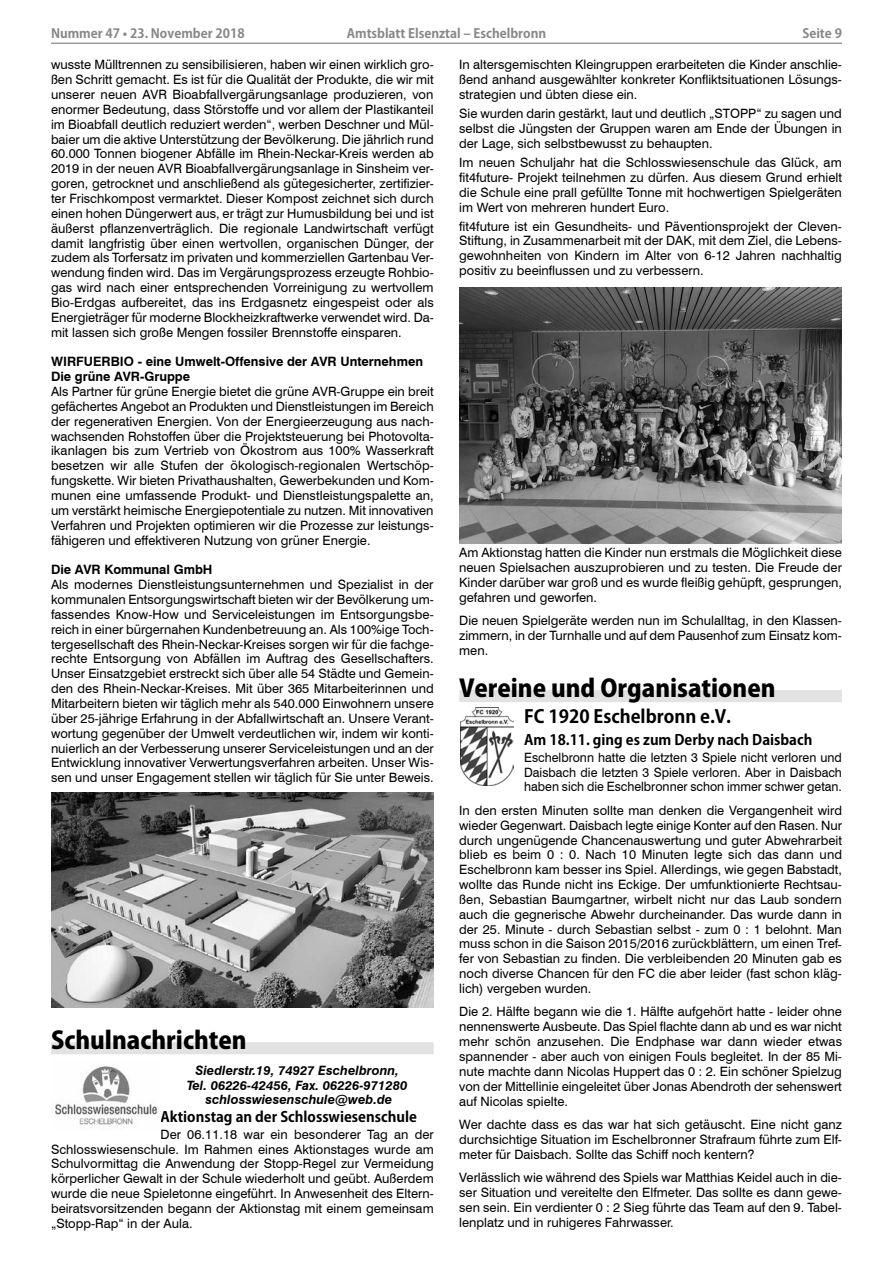
<style>
.page{position:relative;width:893px;height:1263px;background:#fff}
.page>*{position:absolute;margin:0;border:0;box-sizing:border-box;transform-origin:0 0}
.t1{font:800 24px "Koz Go Pro";color:#000}
.t2{font:700 18px "Koz Go Pro";color:#000}
.t3{font:700 14.25px "Koz Go Pro";color:#000}
.t4{font:12.9px/14.9px "Swiss 721 BT";color:#000;text-align:justify}
.t5{font:12.9px/14.9px "Swiss 721 BT";color:#000;text-align:justify;scale:.96 1}
.t6{font:italic 700 12.9px/14.9px "Swiss 721 BT";color:#000;text-align:center}
.t7{font:700 12.9px/14.9px "Swiss 721 BT";color:#000}
.t8{font:700 12.75px "Koz Go Pro";color:#878787}
</style>
<div class="page">
<hr style="left:51px;top:43px;width:791px;height:1px;background:#9c9c9c">
<div style="left:51px;top:1042px;width:383px;height:12px;background:#e2e2e2"></div>
<div style="left:459px;top:690px;width:383px;height:12px;background:#e2e2e2"></div>
<img style="left:51px;top:792px;width:383px;height:215px">
<img style="left:51px;top:1066px;width:107px;height:59px">
<img style="left:459px;top:288px;width:383px;height:255px">
<img style="left:460px;top:708px;width:53px;height:78px">
<p class="t8" style="left:51px;top:25px;width:195px">Nummer 47 • 23. November 2018</p>
<p class="t8" style="left:347px;top:25px;width:201px">Amtsblatt Elsenztal – Eschelbronn</p>
<p class="t8" style="left:802px;top:25px;width:41px">Seite 9</p>
<p class="t4" style="left:51px;top:57px;width:384px">wusste Mülltrennen zu sensibilisieren, haben wir einen wirklich gro&shy;ßen Schritt gemacht. Es ist für die Qualität der Produkte, die wir mit unserer neuen AVR Bioabfallvergärungsanlage produzieren, von enormer Bedeutung, dass Störstoffe und vor allem der Plastikanteil im Bioabfall deutlich reduziert werden“, werben Deschner und Mül&shy;baier um die aktive Unterstützung der Bevölkerung. Die jährlich rund 60.000 Tonnen biogener Abfälle im Rhein-Neckar-Kreis werden ab 2019 in der neuen AVR Bioabfallvergärungsanlage in Sinsheim ver&shy;goren, getrocknet und anschließend als gütegesicherter, zertifizier&shy;ter Frischkompost vermarktet. Dieser Kompost zeichnet sich durch einen hohen Düngerwert aus, er trägt zur Humusbildung bei und ist äußerst pflanzenverträglich. Die regionale Landwirtschaft verfügt damit langfristig über einen wertvollen, organischen Dünger, der zudem als Torfersatz im privaten und kommerziellen Gartenbau Ver&shy;wendung finden wird. Das im Vergärungsprozess erzeugte Rohbio&shy;gas wird nach einer entsprechenden Vorreinigung zu wertvollem Bio-Erdgas aufbereitet, das ins Erdgasnetz eingespeist oder als Energieträger für moderne Blockheizkraftwerke verwendet wird. Da&shy;mit lassen sich große Mengen fossiler Brennstoffe einsparen.</p>
<p class="t7" style="left:51px;top:354px;width:374px">WIRFUERBIO - eine Umwelt-Offensive der AVR Unternehmen<br>Die grüne AVR-Gruppe</p>
<p class="t4" style="left:51px;top:384px;width:384px">Als Partner für grüne Energie bietet die grüne AVR-Gruppe ein breit gefächertes Angebot an Produkten und Dienstleistungen im Bereich der regenerativen Energien. Von der Energieerzeugung aus nach&shy;wachsenden Rohstoffen über die Projektsteuerung bei Photovolta&shy;ikanlagen bis zum Vertrieb von Ökostrom aus 100% Wasserkraft besetzen wir alle Stufen der ökologisch-regionalen Wertschöp&shy;fungskette. Wir bieten Privathaushalten, Gewerbekunden und Kom&shy;munen eine umfassende Produkt- und Dienstleistungspalette an, um verstärkt heimische Energiepotentiale zu nutzen. Mit innovativen Verfahren und Projekten optimieren wir die Prozesse zur leistungs&shy;fähigeren und effektiveren Nutzung von grüner Energie.</p>
<p class="t7" style="left:51px;top:562px;width:163px">Die AVR Kommunal GmbH</p>
<p class="t4" style="left:51px;top:577px;width:384px">Als modernes Dienstleistungsunternehmen und Spezialist in der kommunalen Entsorgungswirtschaft bieten wir der Bevölkerung um&shy;fassendes Know-How und Serviceleistungen im Entsorgungsbe&shy;reich in einer bürgernahen Kundenbetreuung an. Als 100%ige Toch&shy;tergesellschaft des Rhein-Neckar-Kreises sorgen wir für die fachge&shy;rechte Entsorgung von Abfällen im Auftrag des Gesellschafters.<br>Unser Einsatzgebiet erstreckt sich über alle 54 Städte und Gemein&shy;den des Rhein-Neckar-Kreises. Mit über 365 Mitarbeiterinnen und Mitarbeitern bieten wir täglich mehr als 540.000 Einwohnern unsere über 25-jährige Erfahrung in der Abfallwirtschaft an. Unsere Verant&shy;wortung gegenüber der Umwelt verdeutlichen wir, indem wir konti&shy;nuierlich an der Verbesserung unserer Serviceleistungen und an der Entwicklung innovativer Verwertungsverfahren arbeiten. Unser Wis&shy;sen und unser Engagement stellen wir täglich für Sie unter Beweis.</p>
<p class="t4" style="left:459px;top:57px;width:384px">In altersgemischten Kleingruppen erarbeiteten die Kinder anschlie&shy;ßend anhand ausgewählter konkreter Konfliktsituationen Lösungs&shy;strategien und übten diese ein.</p>
<p class="t4" style="left:459px;top:106px;width:384px">Sie wurden darin gestärkt, laut und deutlich „STOPP“ zu sagen und selbst die Jüngsten der Gruppen waren am Ende der Übungen in der Lage, sich selbstbewusst zu behaupten.</p>
<p class="t4" style="left:459px;top:154px;width:384px">Im neuen Schuljahr hat die Schlosswiesenschule das Glück, am fit4future- Projekt teilnehmen zu dürfen. Aus diesem Grund erhielt die Schule eine prall gefüllte Tonne mit hochwertigen Spielgeräten im Wert von mehreren hundert Euro.</p>
<p class="t4" style="left:459px;top:218px;width:384px">fit4future ist ein Gesundheits- und Päventionsprojekt der Cleven-Stiftung, in Zusammenarbeit mit der DAK, mit dem Ziel, die Lebens&shy;gewohnheiten von Kindern im Alter von 6-12 Jahren nachhaltig positiv zu beeinflussen und zu verbessern.</p>
<p class="t4" style="left:459px;top:545px;width:384px">Am Aktionstag hatten die Kinder nun erstmals die Möglichkeit diese neuen Spielsachen auszuprobieren und zu testen. Die Freude der Kinder darüber war groß und es wurde fleißig gehüpft, gesprungen, gefahren und geworfen.</p>
<p class="t4" style="left:459px;top:613px;width:384px">Die neuen Spielgeräte werden nun im Schulalltag, in den Klassen&shy;zimmern, in der Turnhalle und auf dem Pausenhof zum Einsatz kom&shy;men.</p>
<h1 class="t1" style="left:459px;top:672px;width:318px">Vereine und Organisationen</h1>
<h2 class="t2" style="left:524px;top:705px;width:208px">FC 1920 Eschelbronn e.V.</h2>
<p class="t3" style="left:524px;top:730px;width:290px">Am 18.11. ging es zum Derby nach Daisbach</p>
<p class="t5" style="left:524px;top:749px;width:333px">Eschelbronn hatte die letzten 3 Spiele nicht verloren und Daisbach die letzten 3 Spiele verloren. Aber in Daisbach haben sich die Eschelbronner schon immer schwer getan.</p>
<p class="t4" style="left:459px;top:802px;width:384px">In den ersten Minuten sollte man denken die Vergangenheit wird wieder Gegenwart. Daisbach legte einige Konter auf den Rasen. Nur durch ungenügende Chancenauswertung und guter Abwehrarbeit blieb es beim 0 : 0. Nach 10 Minuten legte sich das dann und Eschelbronn kam besser ins Spiel. Allerdings, wie gegen Babstadt, wollte das Runde nicht ins Eckige. Der umfunktionierte Rechtsau&shy;ßen, Sebastian Baumgartner, wirbelt nicht nur das Laub sondern auch die gegnerische Abwehr durcheinander. Das wurde dann in der 25. Minute - durch Sebastian selbst - zum 0 : 1 belohnt. Man muss schon in die Saison 2015/2016 zurückblättern, um einen Tref&shy;fer von Sebastian zu finden. Die verbleibenden 20 Minuten gab es noch diverse Chancen für den FC die aber leider (fast schon kläg&shy;lich) vergeben wurden.</p>
<p class="t4" style="left:459px;top:1004px;width:384px">Die 2. Hälfte begann wie die 1. Hälfte aufgehört hatte - leider ohne nennenswerte Ausbeute. Das Spiel flachte dann ab und es war nicht mehr schön anzusehen. Die Endphase war dann wieder etwas spannender - aber auch von einigen Fouls begleitet. In der 85 Mi&shy;nute machte dann Nicolas Huppert das 0 : 2. Ein schöner Spielzug von der Mittellinie eingeleitet über Jonas Abendroth der sehenswert auf Nicolas spielte.</p>
<p class="t4" style="left:459px;top:1116px;width:384px">Wer dachte dass es das war hat sich getäuscht. Eine nicht ganz durchsichtige Situation im Eschelbronner Strafraum führte zum Elf&shy;meter für Daisbach. Sollte das Schiff noch kentern?</p>
<p class="t4" style="left:459px;top:1169px;width:384px">Verlässlich wie während des Spiels war Matthias Keidel auch in die&shy;ser Situation und vereitelte den Elfmeter. Das sollte es dann gewe&shy;sen sein. Ein verdienter 0 : 2 Sieg führte das Team auf den 9. Tabel&shy;lenplatz und in ruhigeres Fahrwasser.</p>
<h1 class="t1" style="left:51px;top:1024px;width:197px">Schulnachrichten</h1>
<p class="t6" style="left:187px;top:1062px;width:222px">Siedlerstr.19, 74927 Eschelbronn,<br>Tel. 06226-42456, Fax. 06226-971280 schlosswiesenschule@web.de</p>
<p class="t3" style="left:160px;top:1107px;width:258px">Aktionstag an der Schlosswiesenschule</p>
<p class="t4" style="left:51px;top:1126px;width:384px;text-indent:109px">Der 06.11.18 war ein besonderer Tag an der Schlosswiesenschule. Im Rahmen eines Aktionstages wurde am Schulvormittag die Anwendung der Stopp-Regel zur Vermeidung körperlicher Gewalt in der Schule wiederholt und geübt. Außerdem wurde die neue Spieletonne eingeführt. In Anwesenheit des Eltern&shy;beiratsvorsitzenden begann der Aktionstag mit einem gemeinsam „Stopp-Rap“ in der Aula.</p>
</div>
